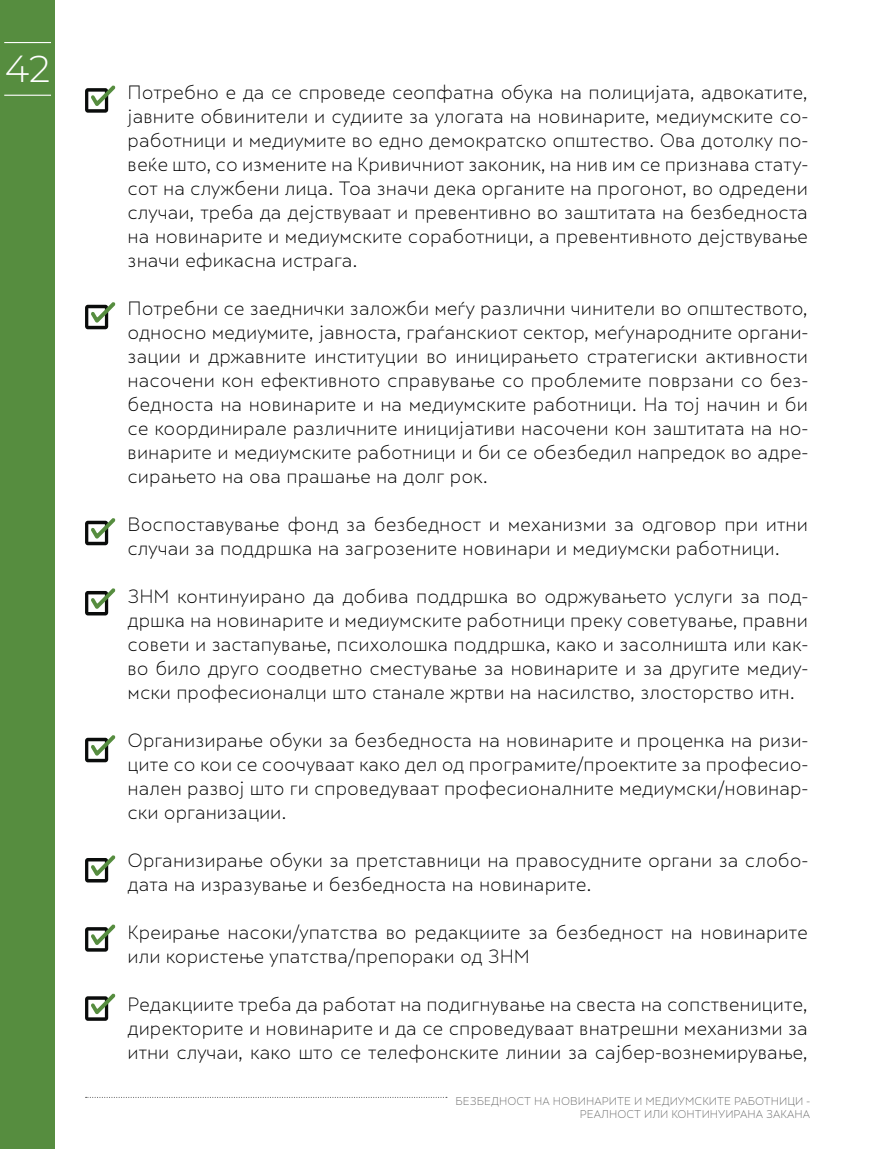
<style>
.page{position:relative;width:893px;height:1149px;background:#fff}
.page>*{position:absolute;margin:0;border:0;box-sizing:border-box;transform-origin:0 0}
.t1{font:300 37.5px "Montserrat";color:#fff}
.t2{font:300 18px/24px "Skola Sans";color:#000;text-align:justify}
.t3{font:300 10.5px/13.5px "Skola Sans";color:#666;text-align:right}
</style>
<div class="page">
<div style="left:0;top:0;width:55px;height:1148px;background:#568d3f"></div>
<hr style="left:4px;top:42px;width:47px;height:1px;background:#fff">
<hr style="left:4px;top:95px;width:47px;height:1px;background:#fff">
<svg style="left:85px;top:85px;width:30px;height:28px"></svg>
<svg style="left:85px;top:302px;width:30px;height:27px"></svg>
<svg style="left:85px;top:518px;width:30px;height:27px"></svg>
<svg style="left:85px;top:588px;width:30px;height:27px"></svg>
<svg style="left:85px;top:735px;width:30px;height:27px"></svg>
<svg style="left:85px;top:855px;width:30px;height:27px"></svg>
<svg style="left:85px;top:924px;width:30px;height:27px"></svg>
<svg style="left:85px;top:993px;width:30px;height:27px"></svg>
<h1 class="t1" style="left:5px;top:43px;width:47px">42</h1>
<p class="t2" style="left:128px;top:80px;width:682px">Потребно е да се спроведе сеопфатна обука на полицијата, адвокатите, јавните обвинители и судиите за улогата на новинарите, медиумските со&shy;работници и медиумите во едно демократско општество. Ова дотолку по&shy;веќе што, со измените на Кривичниот законик, на нив им се признава стату&shy;сот на службени лица. Тоа значи дека органите на прогонот, во одредени случаи, треба да дејствуваат и превентивно во заштитата на безбедноста на новинарите и медиумските соработници, а превентивното дејствување значи ефикасна истрага.</p>
<p class="t2" style="left:128px;top:296px;width:682px">Потребни се заеднички заложби меѓу различни чинители во општеството, односно медиумите, јавноста, граѓанскиот сектор, меѓународните органи&shy;зации и државните институции во иницирањето стратегиски активности насочени кон ефективното справување со проблемите поврзани со без&shy;бедноста на новинарите и на медиумските работници. На тој начин и би се координирале различните иницијативи насочени кон заштитата на но&shy;винарите и медиумските работници и би се обезбедил напредок во адре&shy;сирањето на ова прашање на долг рок.</p>
<p class="t2" style="left:128px;top:512px;width:682px">Воспоставување фонд за безбедност и механизми за одговор при итни случаи за поддршка на загрозените новинари и медиумски работници.</p>
<p class="t2" style="left:128px;top:584px;width:682px">ЗНМ континуирано да добива поддршка во одржувањето услуги за под&shy;дршка на новинарите и медиумските работници преку советување, правни совети и застапување, психолошка поддршка, како и засолништа или как&shy;во било друго соодветно сместување за новинарите и за другите медиу&shy;мски професионалци што станале жртви на насилство, злосторство итн.</p>
<p class="t2" style="left:128px;top:728px;width:682px">Организирање обуки за безбедноста на новинарите и проценка на ризи&shy;ците со кои се соочуваат како дел од програмите/проектите за професио&shy;нален развој што ги спроведуваат професионалните медиумски/новинар&shy;ски организации.</p>
<p class="t2" style="left:128px;top:848px;width:682px">Организирање обуки за претставници на правосудните органи за слобо&shy;дата на изразување и безбедноста на новинарите.</p>
<p class="t2" style="left:128px;top:920px;width:682px">Креирање насоки/упатства во редакциите за безбедност на новинарите или користење упатства/препораки од ЗНМ</p>
<p class="t2" style="left:128px;top:992px;width:682px">Редакциите треба да работат на подигнување на свеста на сопствениците, директорите и новинарите и да се спроведуваат внатрешни механизми за итни случаи, како што се телефонските линии за сајбер-вознемирување,</p>
<p class="t3" style="left:455px;top:1093px;width:356px">БЕЗБЕДНОСТ НА НОВИНАРИТЕ И МЕДИУМСКИТЕ РАБОТНИЦИ -<br>РЕАЛНОСТ ИЛИ КОНТИНУИРАНА ЗАКАНА</p>
</div>
